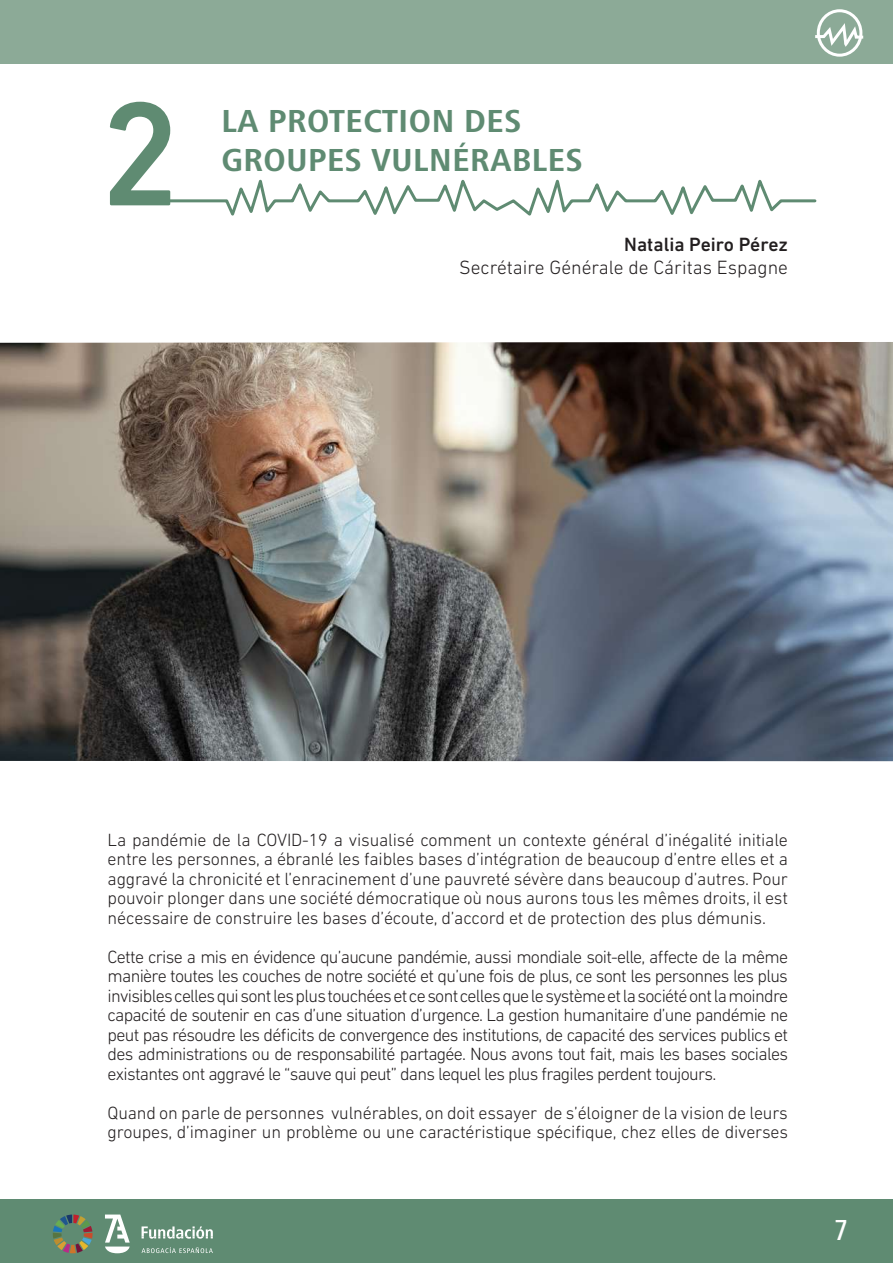
<style>
.page{position:relative;width:893px;height:1263px;background:#fff}
.page>*{position:absolute;margin:0;border:0;box-sizing:border-box;transform-origin:0 0}
.t1{font:500 150px "DIN Next LT Pro";color:#5f8b72}
.t2{font:700 condensed 33px/39px "Frutiger Next Pro";color:#5f8b72;scale:1.13 1}
.t3{font:500 condensed 30px "Frutiger Next Pro";color:#fff}
.t4{font:300 19.5px "DIN Next LT Pro";color:#231f20}
.t5{font:500 19.5px "DIN Next LT Pro";color:#231f20}
.t6{font:300 18px/19.5px "DIN Next LT Pro";letter-spacing:-.01em;color:#231f20;text-align:justify}
</style>
<div class="page">
<div style="left:0;top:1199px;width:893px;height:64px;background:#5f8b72"></div>
<div style="left:0;top:0;width:893px;height:64px;background:#8caa97"></div>
<div style="left:817px;top:9px;width:45px;height:48px;border:3px solid #fff;border-radius:50%"></div>
<svg style="left:815px;top:22px;width:49px;height:28px"></svg>
<svg style="left:105px;top:1214px;width:25px;height:39px"></svg>
<svg style="left:142px;top:1226px;width:71px;height:13px"></svg>
<svg style="left:142px;top:1247px;width:71px;height:6px"></svg>
<svg style="left:53px;top:1214px;width:40px;height:39px"></svg>
<img style="left:0;top:342px;width:893px;height:419px">
<svg style="left:167px;top:179px;width:650px;height:37px"></svg>
<h1 class="t1" style="left:99px;top:67px;width:84px">2</h1>
<h2 class="t2" style="left:221px;top:102px;width:322px">LA PROTECTION DES<br>GROUPES VULNÉRABLES</h2>
<p class="t5" style="left:624px;top:233px;width:165px">Natalia Peiro Pérez</p>
<p class="t4" style="left:459px;top:256px;width:330px">Secrétaire Générale de Cáritas Espagne</p>
<p class="t6" style="left:108px;top:829px;width:682px">La pandémie de la COVID-19 a visualisé comment un contexte général d’inégalité initiale entre les personnes, a ébranlé les faibles bases d’intégration de beaucoup d’entre elles et a aggravé la chronicité et l’enracinement d’une pauvreté sévère dans beaucoup d’autres. Pour pouvoir plonger dans une société démocratique où nous aurons tous les mêmes droits, il est nécessaire de construire les bases d’écoute, d’accord et de protection des plus démunis.</p>
<p class="t6" style="left:108px;top:946px;width:682px">Cette crise a mis en évidence qu’aucune pandémie, aussi mondiale soit-elle, affecte de la même manière toutes les couches de notre société et qu’une fois de plus, ce sont les personnes les plus invisibles celles qui sont les plus touchées et ce sont celles que le système et la société ont la moindre capacité de soutenir en cas d’une situation d’urgence. La gestion humanitaire d’une pandémie ne peut pas résoudre les déficits de convergence des institutions, de capacité des services publics et des administrations ou de responsabilité partagée. Nous avons tout fait, mais les bases sociales existantes ont aggravé le “sauve qui peut” dans lequel les plus fragiles perdent toujours.</p>
<p class="t6" style="left:108px;top:1102px;width:682px">Quand on parle de personnes vulnérables, on doit essayer de s’éloigner de la vision de leurs groupes, d’imaginer un problème ou une caractéristique spécifique, chez elles de diverses</p>
<h3 class="t3" style="left:834px;top:1213px;width:16px">7</h3>
</div>
